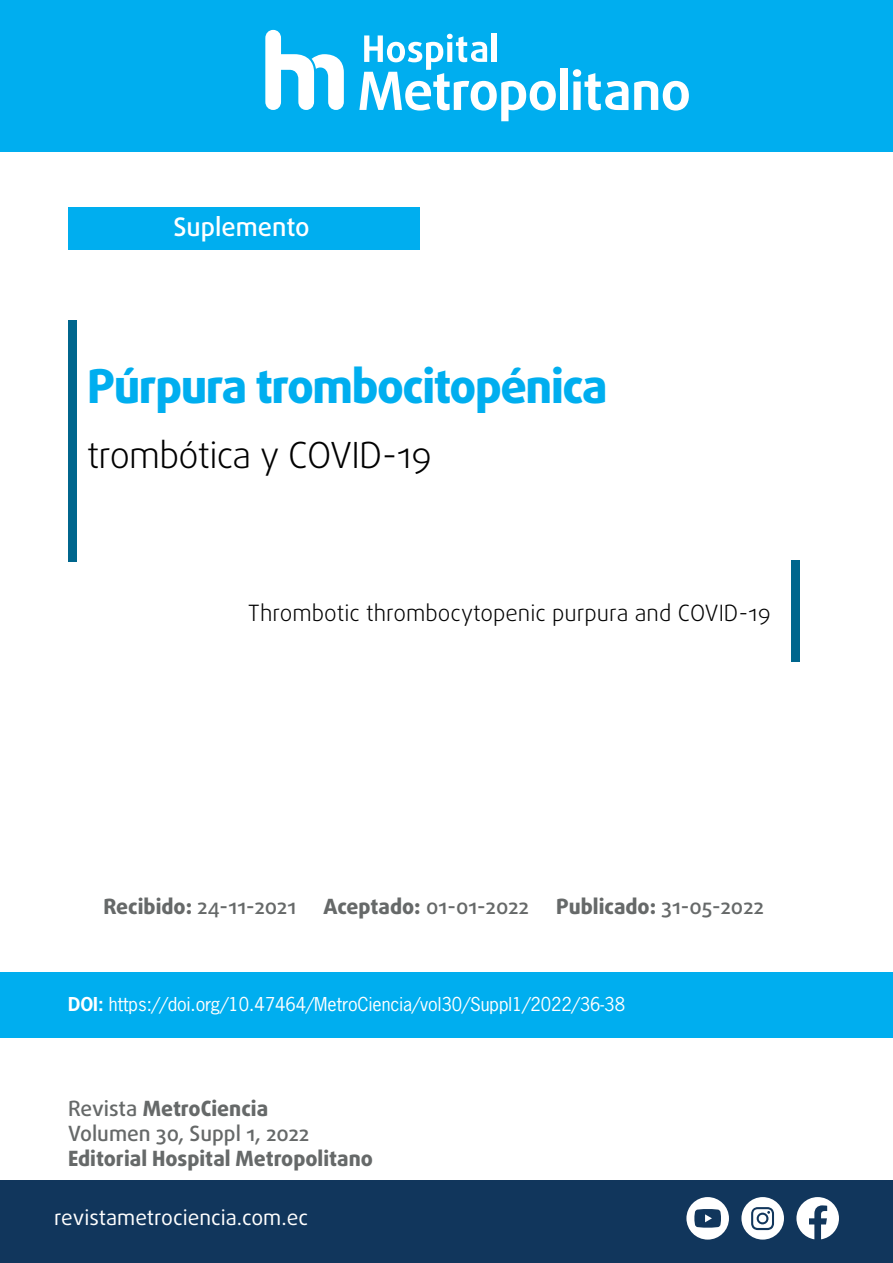
<style>
.page{position:relative;width:893px;height:1263px;background:#fff}
.page>*{position:absolute;margin:0;border:0;box-sizing:border-box;transform-origin:0 0}
.t1{font:800 46.5px "Daxline Pro";letter-spacing:-.03em;color:#00aeef}
.t2{font:300 36px "Daxline Pro";letter-spacing:-.02em;color:#000}
.t3{font:500 25.5px "Daxline Pro";color:#fff}
.t4{font:300 22.5px "Daxline Pro";color:#000}
.t5{font:800 21px "Daxline Pro";color:#666969}
.t6{font:500 21px "Daxline Pro";color:#666969}
.t7{font:21px "Daxline Pro";color:#fff}
.Parrafo{font:18px "News Gothic Std";color:#fff}
.s1{font-weight:800}
.s2{font-weight:500}
.s3{font-weight:700}
</style>
<div class="page">
<div style="left:0;top:0;width:893px;height:151px;background:#00aeef"></div>
<div style="left:0;top:973px;width:893px;height:65px;background:#00aeef"></div>
<div style="left:1px;top:1180px;width:892px;height:83px;background:#11365c"></div>
<svg style="left:265px;top:30px;width:79px;height:80px"></svg>
<div style="left:560px;top:69px;width:8px;height:41px;background:#fff"></div>
<svg style="left:573px;top:69px;width:55px;height:41px"></svg>
<svg style="left:634px;top:81px;width:55px;height:30px"></svg>
<svg style="left:359px;top:34px;width:197px;height:87px"></svg>
<div style="left:491px;top:33px;width:5px;height:29px;background:#fff"></div>
<div style="left:68px;top:320px;width:8px;height:242px;background:#00668d"></div>
<svg style="left:741px;top:1197px;width:43px;height:42px"></svg>
<svg style="left:796px;top:1197px;width:43px;height:42px"></svg>
<svg style="left:686px;top:1197px;width:43px;height:42px"></svg>
<div style="left:791px;top:561px;width:8px;height:101px;background:#00668d"></div>
<div style="left:68px;top:207px;width:351px;height:43px;background:#00aeef"></div>
<p class="t3" style="left:173px;top:211px;width:138px">Suplemento</p>
<p class="t1" style="left:87px;top:358px;width:522px">Púrpura trombocitopénica</p>
<p class="t2" style="left:87px;top:434px;width:346px">trombótica y COVID-19</p>
<p class="t4" style="left:248px;top:600px;width:524px">Thrombotic thrombocytopenic purpura and COVID-19</p>
<p class="t6" style="left:104px;top:893px;width:194px"><span class="s1">Recibido:</span> 24-11-2021</p>
<p class="t6" style="left:323px;top:893px;width:207px"><span class="s1">Aceptado:</span> 01-01-2022</p>
<p class="t5" style="left:556px;top:893px;width:209px">Publicado: <span class="s2">31-05-2022</span></p>
<p class="Parrafo" style="left:68px;top:992px;width:558px"><span class="s3">DOI:</span> https://doi.org/10.47464/MetroCiencia/vol30/Suppl1/2022/36-38</p>
<p class="t5" style="left:68px;top:1095px;width:202px"><span class="s2">Revista</span> MetroCiencia</p>
<p class="t6" style="left:68px;top:1120px;width:243px">Volumen 30, Suppl 1, 2022</p>
<p class="t5" style="left:68px;top:1145px;width:306px">Editorial Hospital Metropolitano</p>
<p class="t7" style="left:54px;top:1205px;width:255px">revistametrociencia.com.ec</p>
</div>
